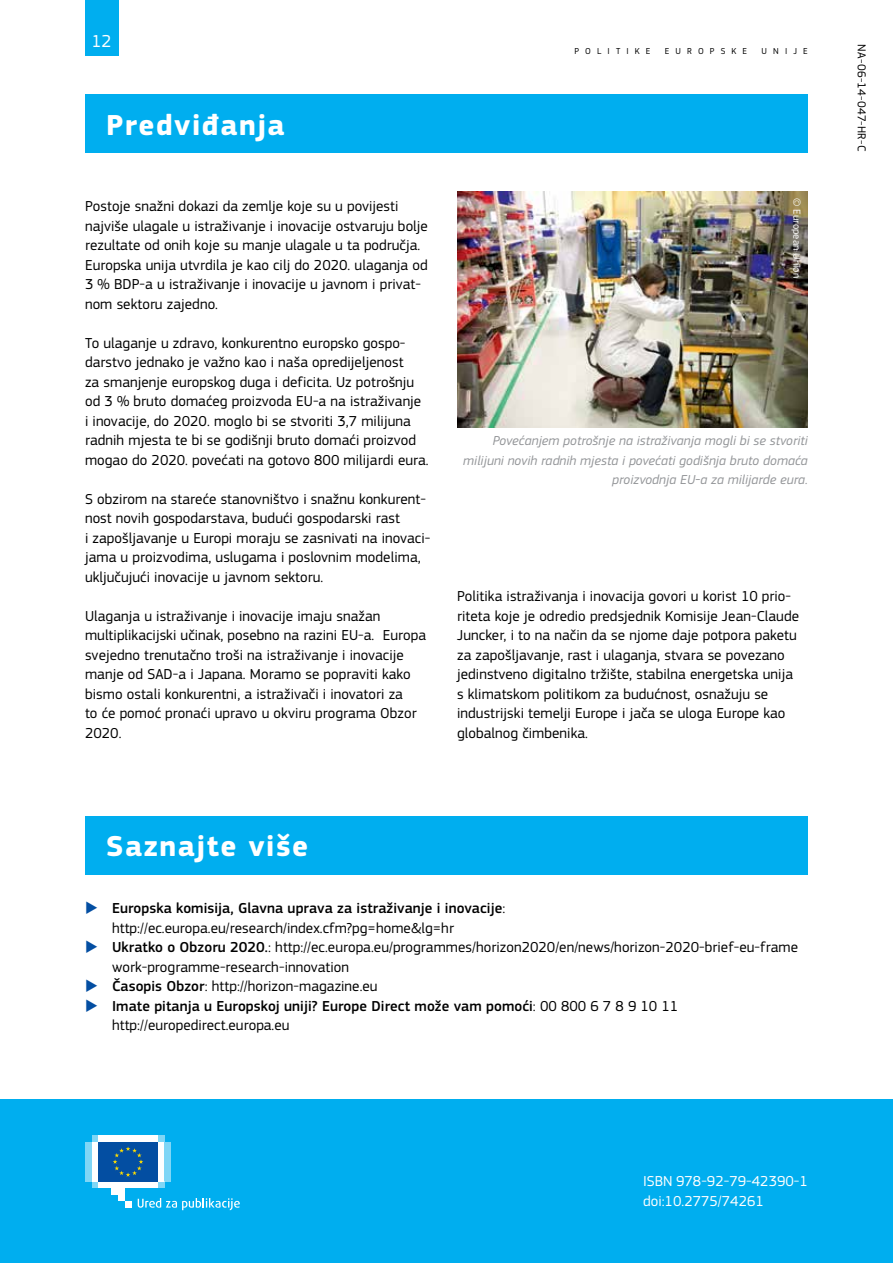
<style>
.page{position:relative;width:893px;height:1263px;background:#fff}
.page>*{position:absolute;margin:0;border:0;box-sizing:border-box;transform-origin:0 0}
.Heading01_neg{font:700 30px "EC Square Sans Pro";letter-spacing:.05em;color:#fff}
.t1{font:18px "EC Square Sans Pro";color:#fff}
.BodyText{font:15px/19.5px "EC Square Sans Pro";letter-spacing:.005em;color:#000}
.t2{font:500 15px/19.5px "EC Square Sans Pro";letter-spacing:.005em;color:#000}
.BodyText-2{font:15px "EC Square Sans Pro";letter-spacing:.005em;color:#fff}
.legende_R{font:italic 13.5px/19.5px "EC Square Sans Pro";letter-spacing:.005em;color:#939598;text-align:right}
.t3{font:12px "EC Square Sans Pro";letter-spacing:.035em;color:#000}
.copyright_copy{font:10.5px "EC Square Sans Pro";letter-spacing:.005em;color:#fff}
.t4{font:9px "EC Square Sans Pro";letter-spacing:.68em;color:#000}
.s1{font-weight:400}
.s2{font-weight:500}
</style>
<div class="page">
<div style="left:85px;top:0;width:33px;height:55px;background:#00aeef"></div>
<div style="left:85px;top:816px;width:723px;height:58px;background:#00aeef"></div>
<div style="left:0;top:1099px;width:893px;height:164px;background:#00aeef"></div>
<svg style="left:92px;top:1181px;width:72px;height:7px"></svg>
<svg style="left:92px;top:1135px;width:72px;height:7px"></svg>
<div style="left:99px;top:1135px;width:59px;height:7px;background:#fff"></div>
<div style="left:99px;top:1181px;width:59px;height:7px;background:#fff"></div>
<div style="left:158px;top:1142px;width:6px;height:39px;background:#fff"></div>
<div style="left:164px;top:1142px;width:7px;height:39px;background:#7fd6f6"></div>
<div style="left:92px;top:1142px;width:7px;height:39px;background:#fff"></div>
<div style="left:85px;top:1142px;width:7px;height:39px;background:#7fd6f6"></div>
<div style="left:112px;top:1181px;width:13px;height:13px;background:#fff"></div>
<div style="left:118px;top:1181px;width:7px;height:20px;background:#fff"></div>
<svg style="left:125px;top:1201px;width:6px;height:6px"></svg>
<div style="left:99px;top:1142px;width:59px;height:39px;background:#034ea2"></div>
<svg style="left:113px;top:1146px;width:30px;height:31px"></svg>
<svg style="left:138px;top:1198px;width:102px;height:12px"></svg>
<div style="left:85px;top:94px;width:723px;height:59px;background:#00aeef"></div>
<img style="left:457px;top:192px;width:351px;height:235px">
<p class="t1" style="left:92px;top:30px;width:22px">12</p>
<p class="Heading01_neg" style="left:106px;top:107px;width:180px">Predviđanja</p>
<p class="BodyText" style="left:85px;top:197px;width:344px">Postoje snažni dokazi da zemlje koje su u povijesti najviše ulagale u istraživanje i inovacije ostvaruju bolje rezultate od onih koje su manje ulagale u ta područja.<br>Europska unija utvrdila je kao cilj do 2020. ulaganja od 3 % BDP‑a u istraživanje i inovacije u javnom i privat&shy;nom sektoru zajedno.</p>
<p class="BodyText" style="left:85px;top:333px;width:345px">To ulaganje u zdravo, konkurentno europsko gospo&shy;darstvo jednako je važno kao i naša opredijeljenost<br>za smanjenje europskog duga i deficita. Uz potrošnju od 3 % bruto domaćeg proizvoda EU‑a na istraživanje<br>i inovacije, do 2020. moglo bi se stvoriti 3,7 milijuna radnih mjesta te bi se godišnji bruto domaći proizvod mogao do 2020. povećati na gotovo 800 milijardi eura.</p>
<p class="BodyText" style="left:85px;top:489px;width:347px">S obzirom na stareće stanovništvo i snažnu konkurent&shy;nost novih gospodarstava, budući gospodarski rast<br>i zapošljavanje u Europi moraju se zasnivati na inovaci&shy;jama u proizvodima, uslugama i poslovnim modelima, uključujući inovacije u javnom sektoru.</p>
<p class="BodyText" style="left:85px;top:606px;width:342px">Ulaganja u istraživanje i inovacije imaju snažan multiplikacijski učinak, posebno na razini EU-a. Europa svejedno trenutačno troši na istraživanje i inovacije manje od SAD-a i Japana. Moramo se popraviti kako bismo ostali konkurentni, a istraživači i inovatori za<br>to će pomoć pronaći upravo u okviru programa Obzor 2020.</p>
<p class="t4" style="left:574px;top:45px;width:77px">POLITIKE</p>
<p class="t4" style="left:665px;top:45px;width:84px">EUROPSKE</p>
<p class="t4" style="left:762px;top:45px;width:48px">UNIJE</p>
<p class="t3" style="left:869px;top:44px;width:108px;rotate:90deg">NA-06-14-047-HR-C</p>
<p class="copyright_copy" style="left:803px;top:198px;width:81px;rotate:90deg">© European Union</p>
<p class="legende_R" style="left:463px;top:431px;width:346px">Povećanjem potrošnje na istraživanja mogli bi se stvoriti milijuni novih radnih mjesta i povećati godišnja bruto domaća proizvodnja EU-a za milijarde eura.</p>
<p class="BodyText" style="left:457px;top:587px;width:343px">Politika istraživanja i inovacija govori u korist 10 prio&shy;riteta koje je odredio predsjednik Komisije Jean-Claude Juncker, i to na način da se njome daje potpora paketu za zapošljavanje, rast i ulaganja, stvara se povezano jedinstveno digitalno tržište, stabilna energetska unija s klimatskom politikom za budućnost, osnažuju se industrijski temelji Europe i jača se uloga Europe kao globalnog čimbenika.</p>
<p class="Heading01_neg" style="left:106px;top:828px;width:203px">Saznajte više</p>
<p class="t2" style="left:112px;top:899px;width:395px">Europska komisija, Glavna uprava za istraživanje i inovacije<span class="s1">: http://ec.europa.eu/research/index.cfm?pg=home&amp;lg=hr</span></p>
<p class="BodyText" style="left:112px;top:938px;width:688px"><span class="s2">Ukratko o Obzoru 2020.</span>: http://ec.europa.eu/programmes/horizon2020/en/news/horizon-2020-brief‑eu‑frame work‑programme‑research‑innovation</p>
<p class="BodyText" style="left:112px;top:977px;width:267px"><span class="s2">Časopis Obzor</span>: http://horizon‑magazine.eu</p>
<p class="t2" style="left:112px;top:996px;width:568px">Imate pitanja u Europskoj uniji? Europe Direct može vam pomoći<span class="s1">: 00 800 6 7 8 9 10 11 http://europedirect.europa.eu</span></p>
<p class="BodyText-2" style="left:643px;top:1173px;width:166px">ISBN 978-92-79-42390-1</p>
<p class="BodyText-2" style="left:643px;top:1192px;width:122px">doi:10.2775/74261</p>
</div>
